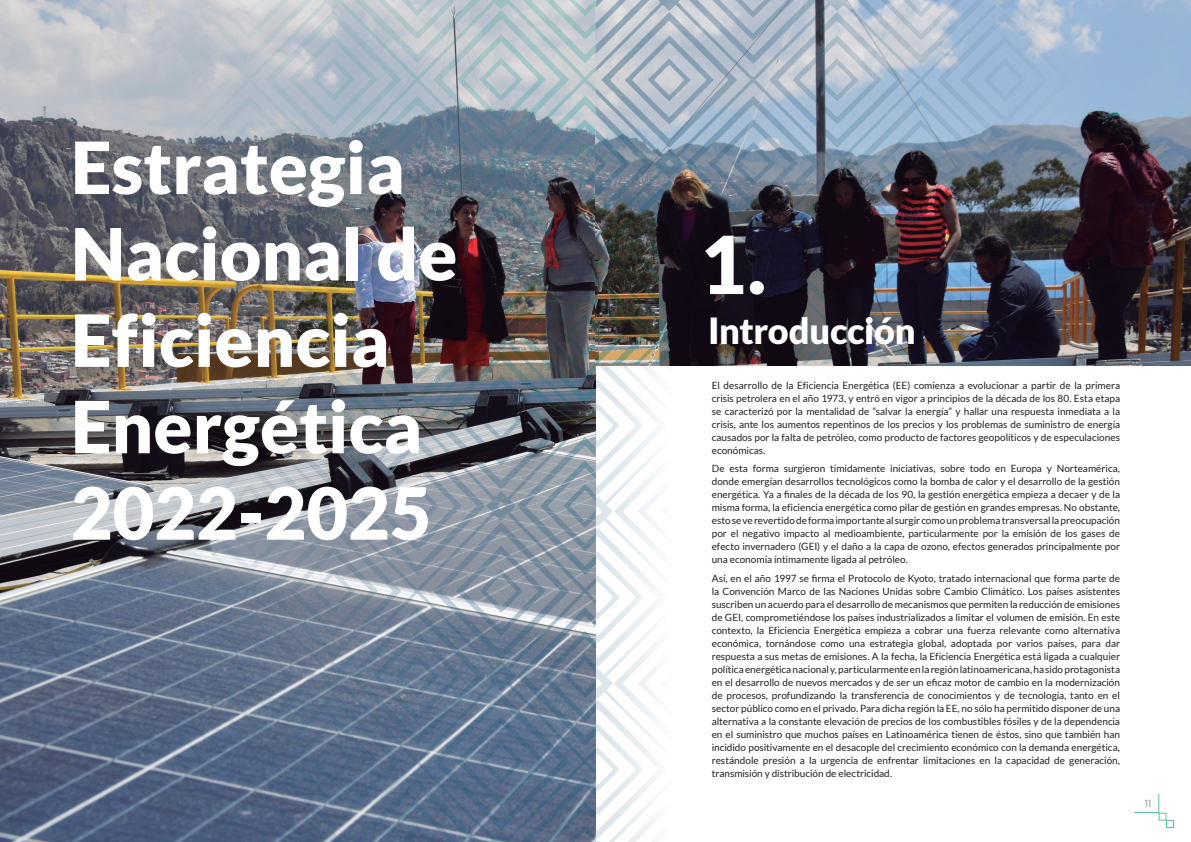
<style>
.page{position:relative;width:1191px;height:842px;background:#fff}
.page>*{position:absolute;margin:0;border:0;box-sizing:border-box;transform-origin:0 0}
.t1{font:900 80px "Lato";color:#fff}
.t2{font:900 72px/86.4px "Lato";color:#fff}
.t3{font:900 36px "Lato";letter-spacing:-.01em;color:#fff}
.t4{font:11px "Acumin Variable Concept";color:#a4a8a9}
.t5{font:10px/13px "Lato";letter-spacing:-.005em;color:#231f20;text-align:justify}
</style>
<div class="page">
<img style="left:0;top:0;width:29px;height:842px">
<img style="left:1176px;top:0;width:15px;height:365px">
<img style="left:29px;top:0;width:1147px;height:842px">
<h2 class="t2" style="left:71px;top:123px;width:388px">Estrategia<br>Nacional de<br>Eficiencia<br>Energética<br>2022-2025</h2>
<h1 class="t1" style="left:700px;top:218px;width:68px">1.</h1>
<h3 class="t3" style="left:708px;top:310px;width:209px">Introducción</h3>
<p class="t5" style="left:711px;top:378px;width:410px">El desarrollo de la Eficiencia Energética (EE) comienza a evolucionar a partir de la primera crisis petrolera en el año 1973, y entró en vigor a principios de la década de los 80. Esta etapa se caracterizó por la mentalidad de “salvar la energía” y hallar una respuesta inmediata a la crisis, ante los aumentos repentinos de los precios y los problemas de suministro de energía causados por la falta de petróleo, como producto de factores geopolíticos y de especulaciones económicas.</p>
<p class="t5" style="left:712px;top:462px;width:410px">De esta forma surgieron tímidamente iniciativas, sobre todo en Europa y Norteamérica, donde emergían desarrollos tecnológicos como la bomba de calor y el desarrollo de la gestión energética. Ya a finales de la década de los 90, la gestión energética empieza a decaer y de la misma forma, la eficiencia energética como pilar de gestión en grandes empresas. No obstante, esto se ve revertido de forma importante al surgir como un problema transversal la preocupación por el negativo impacto al medioambiente, particularmente por la emisión de los gases de efecto invernadero (GEI) y el daño a la capa de ozono, efectos generados principalmente por una economía íntimamente ligada al petróleo.</p>
<p class="t5" style="left:711px;top:572px;width:410px">Así, en el año 1997 se firma el Protocolo de Kyoto, tratado internacional que forma parte de la Convención Marco de las Naciones Unidas sobre Cambio Climático. Los países asistentes suscriben un acuerdo para el desarrollo de mecanismos que permiten la reducción de emisiones de GEI, comprometiéndose los países industrializados a limitar el volumen de emisión. En este contexto, la Eficiencia Energética empieza a cobrar una fuerza relevante como alternativa económica, tornándose como una estrategia global, adoptada por varios países, para dar respuesta a sus metas de emisiones. A la fecha, la Eficiencia Energética está ligada a cualquier política energética nacional y, particularmente en la región latinoamericana, ha sido protagonista en el desarrollo de nuevos mercados y de ser un eficaz motor de cambio en la modernización de procesos, profundizando la transferencia de conocimientos y de tecnología, tanto en el sector público como en el privado. Para dicha región la EE, no sólo ha permitido disponer de una alternativa a la constante elevación de precios de los combustibles fósiles y de la dependencia en el suministro que muchos países en Latinoamérica tienen de éstos, sino que también han incidido positivamente en el desacople del crecimiento económico con la demanda energética, restándole presión a la urgencia de enfrentar limitaciones en la capacidad de generación, transmisión y distribución de electricidad.</p>
<p class="t4" style="left:1144px;top:795px;width:8px">11</p>
</div>
